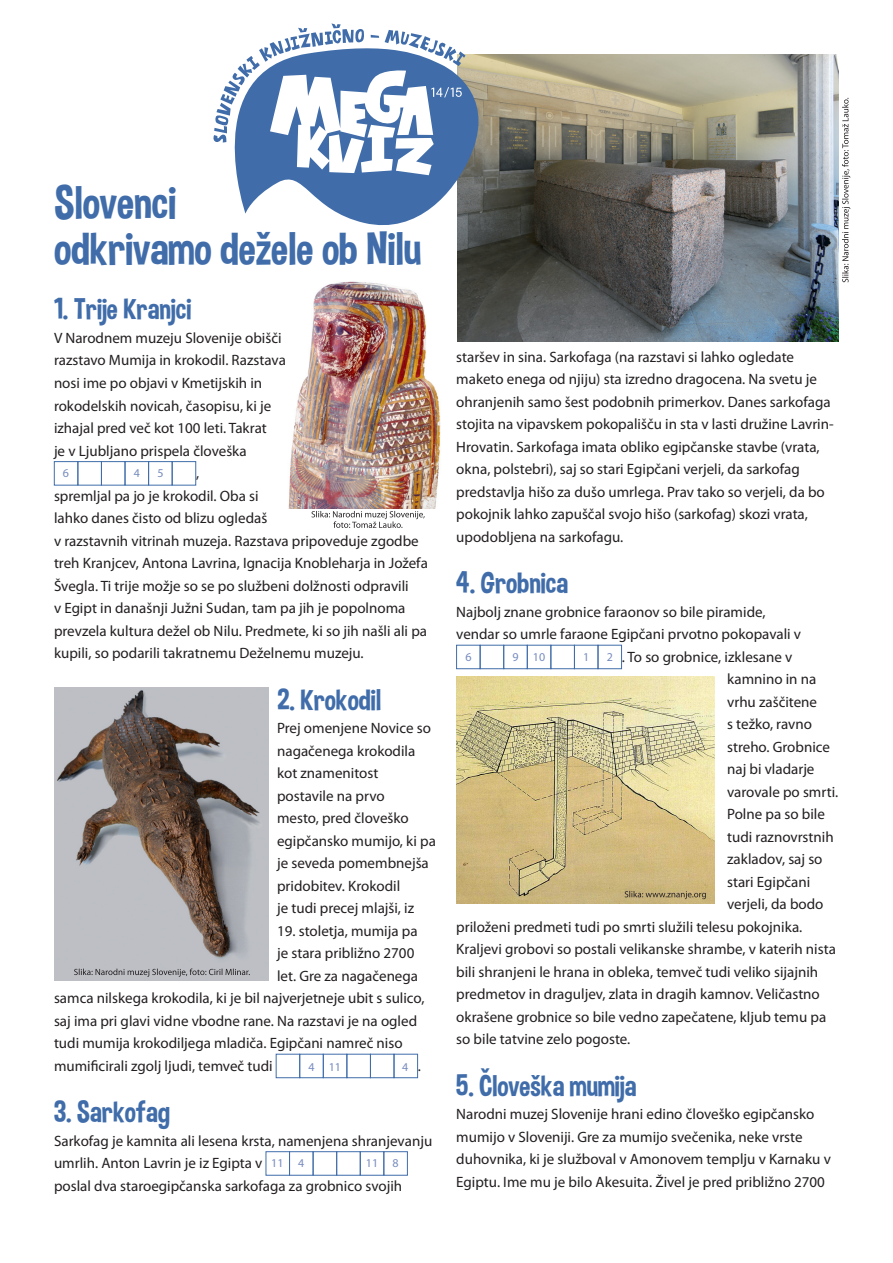
<style>
.page{position:relative;width:893px;height:1263px;background:#fff}
.page>*{position:absolute;margin:0;border:0;box-sizing:border-box;transform-origin:0 0}
.t1{font:46.5px "Dimbo";color:#406daa}
.Paragraph_Style_1{font:30px "Dimbo";color:#406daa}
.t2{font:15px/22.5px "Myriad Pro";color:#231f20}
.t3{font:12px "Myriad Pro";color:#768bbe}
</style>
<div class="page">
<div style="left:54px;top:461px;width:24px;height:24px;border:1px solid #406daa"></div>
<div style="left:78px;top:461px;width:24px;height:24px;border:1px solid #406daa"></div>
<div style="left:101px;top:461px;width:24px;height:24px;border:1px solid #406daa"></div>
<div style="left:125px;top:461px;width:24px;height:24px;border:1px solid #406daa"></div>
<div style="left:148px;top:461px;width:24px;height:24px;border:1px solid #406daa"></div>
<div style="left:172px;top:461px;width:24px;height:24px;border:1px solid #406daa"></div>
<div style="left:276px;top:1054px;width:24px;height:24px;border:1px solid #406daa"></div>
<div style="left:299px;top:1054px;width:25px;height:24px;border:1px solid #406daa"></div>
<div style="left:323px;top:1054px;width:24px;height:24px;border:1px solid #406daa"></div>
<div style="left:347px;top:1054px;width:24px;height:24px;border:1px solid #406daa"></div>
<div style="left:370px;top:1054px;width:24px;height:24px;border:1px solid #406daa"></div>
<div style="left:394px;top:1054px;width:24px;height:24px;border:1px solid #406daa"></div>
<div style="left:266px;top:1151px;width:24px;height:24px;border:1px solid #406daa"></div>
<div style="left:289px;top:1151px;width:24px;height:24px;border:1px solid #406daa"></div>
<div style="left:313px;top:1151px;width:24px;height:24px;border:1px solid #406daa"></div>
<div style="left:336px;top:1151px;width:25px;height:24px;border:1px solid #406daa"></div>
<div style="left:360px;top:1151px;width:24px;height:24px;border:1px solid #406daa"></div>
<div style="left:384px;top:1151px;width:24px;height:24px;border:1px solid #406daa"></div>
<div style="left:598px;top:645px;width:24px;height:24px;border:1px solid #406daa"></div>
<div style="left:456px;top:645px;width:24px;height:24px;border:1px solid #406daa"></div>
<div style="left:480px;top:645px;width:24px;height:24px;border:1px solid #406daa"></div>
<div style="left:503px;top:645px;width:25px;height:24px;border:1px solid #406daa"></div>
<div style="left:527px;top:645px;width:24px;height:24px;border:1px solid #406daa"></div>
<div style="left:551px;top:645px;width:24px;height:24px;border:1px solid #406daa"></div>
<div style="left:574px;top:645px;width:24px;height:24px;border:1px solid #406daa"></div>
<img style="left:288px;top:281px;width:153px;height:227px">
<img style="left:54px;top:688px;width:215px;height:292px">
<img style="left:458px;top:54px;width:381px;height:287px">
<img style="left:456px;top:677px;width:258px;height:226px">
<svg style="left:234px;top:54px;width:244px;height:171px;fill:#406daa"></svg>
<svg style="left:213px;top:23px;width:252px;height:120px"></svg>
<svg style="left:74px;top:968px;width:176px;height:9px;background:#9fa0a4"></svg>
<svg style="left:842px;top:98px;width:8px;height:184px"></svg>
<svg style="left:625px;top:891px;width:81px;height:8px"></svg>
<svg style="left:311px;top:511px;width:114px;height:17px"></svg>
<p class="t1" style="left:54px;top:174px;width:124px">Slovenci</p>
<p class="t1" style="left:54px;top:221px;width:369px">odkrivamo dežele ob Nilu</p>
<p class="Paragraph_Style_1" style="left:54px;top:291px;width:139px">1. Trije Kranjci</p>
<p class="t2" style="left:54px;top:326px;width:229px">V Narodnem muzeju Slovenije obišči</p>
<p class="t2" style="left:54px;top:349px;width:233px">razstavo Mumija in krokodil. Razstava</p>
<p class="t2" style="left:54px;top:371px;width:210px">nosi ime po objavi v Kmetijskih in</p>
<p class="t2" style="left:54px;top:394px;width:219px">rokodelskih novicah, časopisu, ki je</p>
<p class="t2" style="left:54px;top:416px;width:214px">izhajal pred več kot 100 leti. Takrat</p>
<p class="t2" style="left:54px;top:439px;width:194px">je v Ljubljano prispela človeška</p>
<p class="t2" style="left:196px;top:461px;width:5px">,</p>
<p class="t2" style="left:54px;top:484px;width:375px">spremljal pa jo je krokodil. Oba si<br>lahko danes čisto od blizu ogledaš<br>v razstavnih vitrinah muzeja. Razstava pripoveduje zgodbe treh Kranjcev, Antona Lavrina, Ignacija Knobleharja in Jožefa Švegla. Ti trije možje so se po službeni dolžnosti odpravili<br>v Egipt in današnji Južni Sudan, tam pa jih je popolnoma prevzela kultura dežel ob Nilu. Predmete, ki so jih našli ali pa kupili, so podarili takratnemu Deželnemu muzeju.</p>
<p class="Paragraph_Style_1" style="left:277px;top:681px;width:106px">2. Krokodil</p>
<p class="t2" style="left:277px;top:716px;width:160px">Prej omenjene Novice so nagačenega krokodila kot znamenitost postavile na prvo<br>mesto, pred človeško egipčansko mumijo, ki pa je seveda pomembnejša pridobitev. Krokodil<br>je tudi precej mlajši, iz</p>
<p class="t2" style="left:277px;top:919px;width:142px">19. stoletja, mumija pa</p>
<p class="t2" style="left:277px;top:941px;width:139px">je stara približno 2700</p>
<p class="t2" style="left:277px;top:964px;width:142px">let. Gre za nagačenega</p>
<p class="t2" style="left:54px;top:986px;width:372px">samca nilskega krokodila, ki je bil najverjetneje ubit s sulico,</p>
<p class="t2" style="left:54px;top:1009px;width:365px">saj ima pri glavi vidne vbodne rane. Na razstavi je na ogled</p>
<p class="t2" style="left:54px;top:1031px;width:350px">tudi mumija krokodiljega mladiča. Egipčani namreč niso</p>
<p class="t2" style="left:54px;top:1054px;width:220px">mumificirali zgolj ljudi, temveč tudi</p>
<p class="t2" style="left:418px;top:1054px;width:5px">.</p>
<p class="Paragraph_Style_1" style="left:54px;top:1094px;width:117px">3. Sarkofag</p>
<p class="t2" style="left:54px;top:1129px;width:380px">Sarkofag je kamnita ali lesena krsta, namenjena shranjevanju umrlih. Anton Lavrin je iz Egipta v<br>poslal dva staroegipčanska sarkofaga za grobnico svojih</p>
<p class="t3" style="left:63px;top:466px;width:8px">6</p>
<p class="t3" style="left:134px;top:466px;width:8px">4</p>
<p class="t3" style="left:158px;top:466px;width:8px">5</p>
<p class="t3" style="left:308px;top:1059px;width:8px">4</p>
<p class="t3" style="left:329px;top:1059px;width:14px">11</p>
<p class="t3" style="left:402px;top:1059px;width:8px">4</p>
<p class="t3" style="left:271px;top:1156px;width:14px">11</p>
<p class="t3" style="left:298px;top:1156px;width:8px">4</p>
<p class="t3" style="left:366px;top:1156px;width:14px">11</p>
<p class="t3" style="left:392px;top:1156px;width:8px">8</p>
<p class="t2" style="left:456px;top:345px;width:379px">staršev in sina. Sarkofaga (na razstavi si lahko ogledate maketo enega od njiju) sta izredno dragocena. Na svetu je ohranjenih samo šest podobnih primerkov. Danes sarkofaga stojita na vipavskem pokopališču in sta v lasti družine Lavrin-Hrovatin. Sarkofaga imata obliko egipčanske stavbe (vrata, okna, polstebri), saj so stari Egipčani verjeli, da sarkofag predstavlja hišo za dušo umrlega. Prav tako so verjeli, da bo pokojnik lahko zapuščal svojo hišo (sarkofag) skozi vrata, upodobljena na sarkofagu.</p>
<p class="Paragraph_Style_1" style="left:456px;top:565px;width:113px">4. Grobnica</p>
<p class="t2" style="left:456px;top:600px;width:311px">Najbolj znane grobnice faraonov so bile piramide,</p>
<p class="t2" style="left:456px;top:622px;width:346px">vendar so umrle faraone Egipčani prvotno pokopavali v</p>
<p class="t2" style="left:622px;top:645px;width:172px">. To so grobnice, izklesane v</p>
<p class="t2" style="left:727px;top:667px;width:91px">kamnino in na</p>
<p class="t2" style="left:727px;top:690px;width:92px">vrhu zaščitene</p>
<p class="t2" style="left:727px;top:712px;width:86px">s težko, ravno</p>
<p class="t2" style="left:727px;top:735px;width:104px">streho. Grobnice</p>
<p class="t2" style="left:727px;top:757px;width:89px">naj bi vladarje</p>
<p class="t2" style="left:727px;top:780px;width:113px">varovale po smrti.</p>
<p class="t2" style="left:727px;top:802px;width:99px">Polne pa so bile</p>
<p class="t2" style="left:727px;top:825px;width:108px">tudi raznovrstnih</p>
<p class="t2" style="left:727px;top:847px;width:97px">zakladov, saj so</p>
<p class="t2" style="left:727px;top:870px;width:85px">stari Egipčani</p>
<p class="t2" style="left:727px;top:892px;width:98px">verjeli, da bodo</p>
<p class="t2" style="left:456px;top:915px;width:348px">priloženi predmeti tudi po smrti služili telesu pokojnika.</p>
<p class="t2" style="left:456px;top:937px;width:381px">Kraljevi grobovi so postali velikanske shrambe, v katerih nista</p>
<p class="t2" style="left:456px;top:960px;width:363px">bili shranjeni le hrana in obleka, temveč tudi veliko sijajnih</p>
<p class="t2" style="left:456px;top:982px;width:365px">predmetov in draguljev, zlata in dragih kamnov. Veličastno</p>
<p class="t2" style="left:456px;top:1005px;width:371px">okrašene grobnice so bile vedno zapečatene, kljub temu pa</p>
<p class="t2" style="left:456px;top:1027px;width:176px">so bile tatvine zelo pogoste.</p>
<p class="Paragraph_Style_1" style="left:456px;top:1067px;width:182px">5. Človeška mumija</p>
<p class="t2" style="left:456px;top:1102px;width:376px">Narodni muzej Slovenije hrani edino človeško egipčansko mumijo v Sloveniji. Gre za mumijo svečenika, neke vrste duhovnika, ki je služboval v Amonovem templju v Karnaku v Egiptu. Ime mu je bilo Akesuita. Živel je pred približno 2700</p>
<p class="t3" style="left:465px;top:650px;width:8px">6</p>
<p class="t3" style="left:512px;top:650px;width:8px">9</p>
<p class="t3" style="left:533px;top:650px;width:14px">10</p>
<p class="t3" style="left:583px;top:650px;width:8px">1</p>
<p class="t3" style="left:607px;top:650px;width:8px">2</p>
</div>
